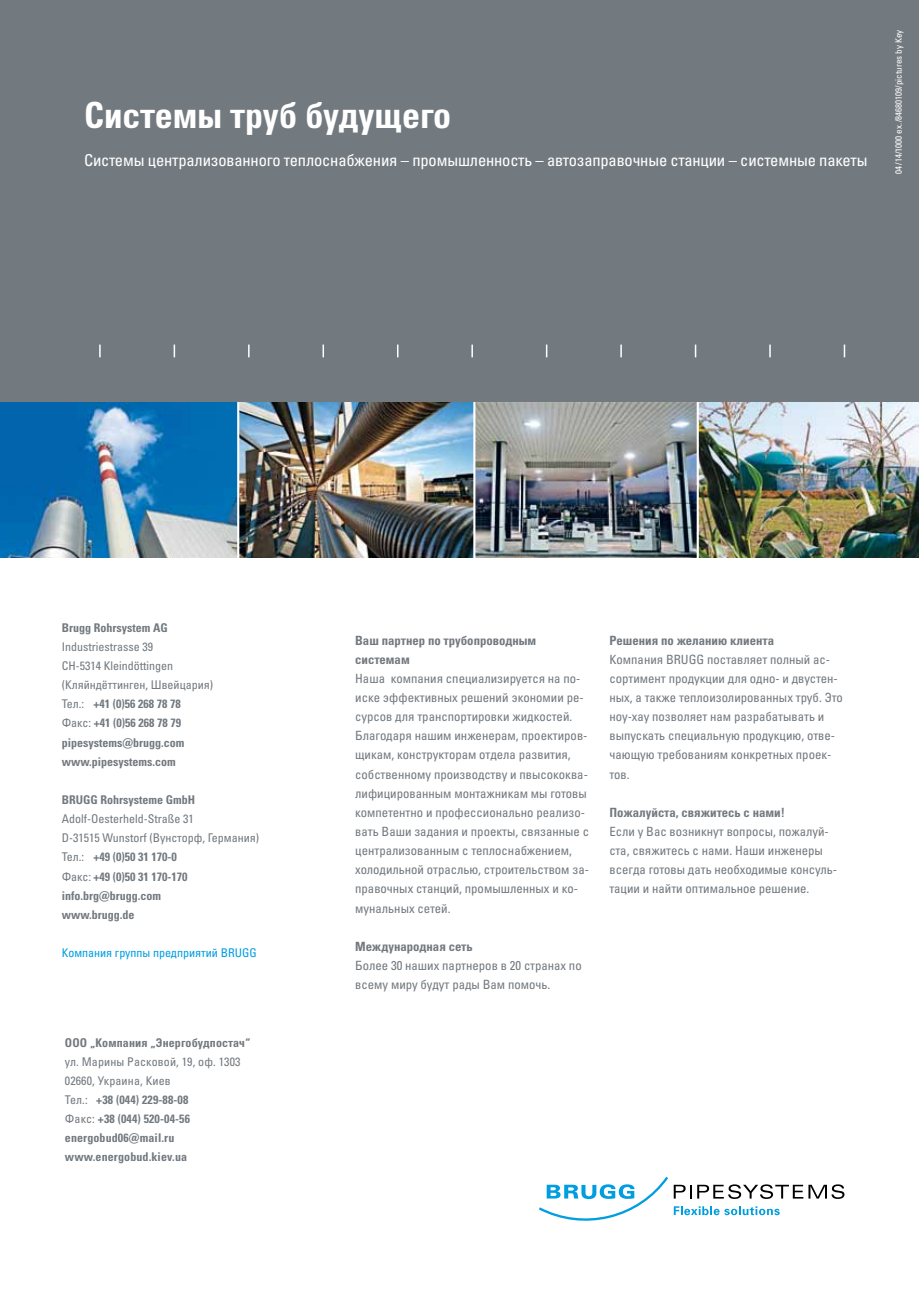
<style>
.page{position:relative;width:919px;height:1289px;background:#fff}
.page>*{position:absolute;margin:0;border:0;box-sizing:border-box;transform-origin:0 0}
.t1{font:36px "Univers LTCYR 67 Bold Cond";color:#fff}
.t2{font:condensed 16.5px "Univers LTCYR 57";letter-spacing:-.01em;color:#fff}
.t3{font:condensed 12.75px/19.2px "Univers LTCYR 57";color:#72797f}
.t4{font:12.75px/19.2px "Univers LTCYR 67 Bold Cond";color:#72797f}
.t5{font:12px/19.2px "Univers LTCYR 67 Bold Cond";color:#72797f}
.t6{font:condensed 12px/19.2px "Univers LTCYR 57";color:#72797f}
.t7{font:condensed 12px "Univers LTCYR 57";color:#009ee0}
.t8{font:condensed 9px "Univers LTCYR 57";color:#fff}
.s1{font-family:"Univers LTCYR 57";font-stretch:condensed}
</style>
<div class="page">
<div style="left:0;top:0;width:918px;height:404px;background:#72797f"></div>
<svg style="left:843px;top:344px;width:2px;height:13px"></svg>
<svg style="left:99px;top:344px;width:2px;height:13px"></svg>
<svg style="left:174px;top:344px;width:1px;height:13px"></svg>
<svg style="left:248px;top:344px;width:1px;height:13px"></svg>
<svg style="left:322px;top:344px;width:2px;height:13px"></svg>
<svg style="left:471px;top:344px;width:2px;height:13px"></svg>
<svg style="left:620px;top:344px;width:1px;height:13px"></svg>
<svg style="left:694px;top:344px;width:2px;height:13px"></svg>
<svg style="left:769px;top:344px;width:1px;height:13px"></svg>
<svg style="left:397px;top:344px;width:1px;height:13px"></svg>
<svg style="left:546px;top:344px;width:1px;height:13px"></svg>
<svg style="left:539px;top:1176px;width:305px;height:44px"></svg>
<img style="left:475px;top:402px;width:443px;height:155px">
<img style="left:0;top:402px;width:473px;height:155px">
<hr style="left:237px;top:402px;width:2px;height:213px;background:#fff">
<hr style="left:473px;top:402px;width:2px;height:212px;background:#fff">
<hr style="left:696px;top:402px;width:2px;height:181px;background:#fff">
<h1 class="t1" style="left:84px;top:93px;width:369px">Системы труб будущего</h1>
<p class="t2" style="left:84px;top:150px;width:785px">Системы централизованного теплоснабжения – промышленность – автозаправочные станции – системные пакеты</p>
<p class="t8" style="left:892px;top:174px;width:146px;rotate:-90deg">04 /14/1000 ex./84680109/pictures by Key</p>
<p class="t5" style="left:62px;top:617px;width:107px">Brugg Rohrsystem AG</p>
<p class="t6" style="left:62px;top:636px;width:153px">Industriestrasse 39<br>CH-5314 Kleindöttingen (Кляйндёттинген, Швейцария)</p>
<p class="t5" style="left:62px;top:694px;width:124px"><span class="s1">Тел.:</span> +41 (0)56 268 78 78<br><span class="s1">Факс:</span> +41 (0)56 268 78 79 pipesystems@brugg.com www.pipesystems.com</p>
<p class="t5" style="left:62px;top:790px;width:135px">BRUGG Rohrsysteme GmbH</p>
<p class="t6" style="left:62px;top:809px;width:199px">Adolf-Oesterheld-Straße 31<br>D-31515 Wunstorf (Вунсторф, Германия)</p>
<p class="t5" style="left:62px;top:847px;width:127px"><span class="s1">Тел.:</span> +49 (0)50 31 170-0<br><span class="s1">Факс:</span> +49 (0)50 31 170-170 info.brg@brugg.com www.brugg.de</p>
<p class="t7" style="left:62px;top:945px;width:196px">Компания группы предприятий BRUGG</p>
<p class="t5" style="left:65px;top:1032px;width:187px">ООО „Компания „Энергобудпостач“</p>
<p class="t6" style="left:65px;top:1051px;width:177px">ул. Марины Расковой, 19, оф. 1303<br>02660, Украина, Киев</p>
<p class="t5" style="left:65px;top:1089px;width:127px"><span class="s1">Тел.:</span> +38 (044) 229-88-08<br><span class="s1">Факс:</span> +38 (044) 520-04-56 energobud06@mail.ru www.energobud.kiev.ua</p>
<p class="t4" style="left:355px;top:630px;width:183px">Ваш партнер по трубопроводным системам</p>
<p class="t3" style="left:355px;top:668px;width:235px">Наша компания специализируется на по&shy;иске эффективных решений экономии ре&shy;сурсов для транспортировки жидкостей.<br>Благодаря нашим инженерам, проектиров&shy;щикам, конструкторам отдела развития, собственному производству и пвысококва&shy;лифицированным монтажникам мы готовы компетентно и профессионально реализо&shy;вать Ваши задания и проекты, связанные с централизованным с теплоснабжением, холодильной отраслью, строительством за&shy;правочных станций, промышленных и ко&shy;мунальных сетей.</p>
<p class="t4" style="left:355px;top:936px;width:119px">Международная сеть</p>
<p class="t3" style="left:355px;top:955px;width:228px">Более 30 наших партнеров в 20 странах по всему миру будут рады Вам помочь.</p>
<p class="t4" style="left:609px;top:630px;width:166px">Решения по желанию клиента</p>
<p class="t3" style="left:609px;top:649px;width:235px">Компания BRUGG поставляет полный ас&shy;сортимент продукции для одно- и двустен&shy;ных, а также теплоизолированных труб. Это ноу-хау позволяет нам разрабатывать и выпускать специальную продукцию, отве&shy;чающую требованиям конкретных проек&shy;тов.</p>
<p class="t4" style="left:609px;top:802px;width:177px">Пожалуйста, свяжитесь с нами!</p>
<p class="t3" style="left:609px;top:821px;width:229px">Если у Вас возникнут вопросы, пожалуй&shy;ста, свяжитесь с нами. Наши инженеры всегда готовы дать необходимые консуль&shy;тации и найти оптимальное решение.</p>
</div>
